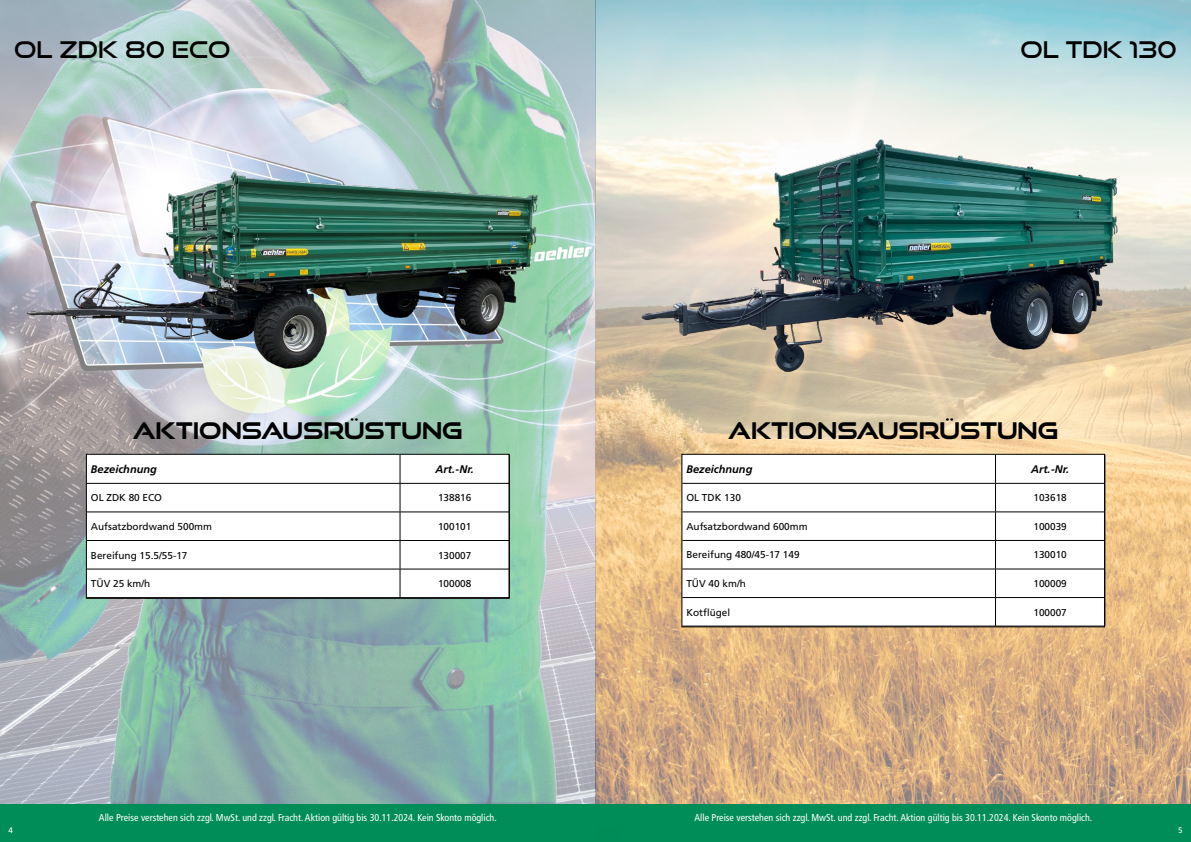
<style>
.page{position:relative;width:1191px;height:842px;background:#fff}
.page>*{position:absolute;margin:0;border:0;box-sizing:border-box;transform-origin:0 0}
.t1{font:700 23px "Good Times Rg";color:#000}
.t2{font:23px "Good Times Rg";color:#000}
.t3{font:italic 700 11px "Frutiger LT Pro";color:#000}
.t4{font:condensed 10px "Frutiger LT Pro";color:#fff}
.t5{font:10px "Frutiger LT Pro";color:#000}
.t6{font:8px "Frutiger LT Pro";color:#fff}
</style>
<div class="page">
<img style="left:595px;top:0;width:596px;height:804px">
<div style="left:587px;top:804px;width:604px;height:38px;background:#008d58"></div>
<img style="left:0;top:0;width:595px;height:804px">
<div style="left:0;top:804px;width:595px;height:38px;background:#008d58"></div>
<div style="left:86px;top:454px;width:423px;height:144px;background:#fff"></div>
<hr style="left:87px;top:483px;width:313px;height:1px;background:#000">
<hr style="left:400px;top:483px;width:109px;height:1px;background:#000">
<hr style="left:87px;top:512px;width:313px;height:1px;background:#000">
<hr style="left:400px;top:512px;width:109px;height:1px;background:#000">
<hr style="left:87px;top:540px;width:313px;height:1px;background:#000">
<hr style="left:400px;top:540px;width:109px;height:1px;background:#000">
<hr style="left:87px;top:569px;width:313px;height:1px;background:#000">
<hr style="left:400px;top:569px;width:109px;height:1px;background:#000">
<svg style="left:400px;top:456px;width:1px;height:141px"></svg>
<svg style="left:509px;top:455px;width:1px;height:142px"></svg>
<div style="left:86px;top:454px;width:423px;height:145px;border:1px solid #000"></div>
<img style="left:11px;top:66px;width:573px;height:308px">
<div style="left:682px;top:454px;width:422px;height:173px;background:#fff"></div>
<hr style="left:682px;top:483px;width:313px;height:1px;background:#000">
<hr style="left:995px;top:483px;width:110px;height:1px;background:#000">
<hr style="left:682px;top:512px;width:313px;height:1px;background:#000">
<hr style="left:995px;top:512px;width:110px;height:1px;background:#000">
<hr style="left:682px;top:540px;width:313px;height:1px;background:#000">
<hr style="left:995px;top:540px;width:110px;height:1px;background:#000">
<hr style="left:682px;top:569px;width:313px;height:1px;background:#000">
<hr style="left:995px;top:569px;width:110px;height:1px;background:#000">
<hr style="left:682px;top:597px;width:313px;height:1px;background:#000">
<hr style="left:995px;top:597px;width:110px;height:1px;background:#000">
<svg style="left:995px;top:456px;width:1px;height:169px"></svg>
<div style="left:681px;top:454px;width:424px;height:173px;border:1px solid #000"></div>
<img style="left:635px;top:48px;width:517px;height:388px">
<p class="t2" style="left:14px;top:36px;width:218px">OL ZDK 80 ECO</p>
<p class="t2" style="left:1020px;top:36px;width:158px">OL TDK 130</p>
<p class="t1" style="left:133px;top:417px;width:331px">AKTIONSAUSRÜSTUNG</p>
<p class="t1" style="left:728px;top:417px;width:331px">AKTIONSAUSRÜSTUNG</p>
<p class="t3" style="left:91px;top:463px;width:67px">Bezeichnung</p>
<p class="t3" style="left:435px;top:463px;width:40px">Art.-Nr.</p>
<p class="t5" style="left:91px;top:492px;width:73px">OL ZDK 80 ECO</p>
<p class="t5" style="left:438px;top:492px;width:35px">138816</p>
<p class="t5" style="left:91px;top:521px;width:123px">Aufsatzbordwand 500mm</p>
<p class="t5" style="left:438px;top:521px;width:35px">100101</p>
<p class="t5" style="left:91px;top:549px;width:98px">Bereifung 15.5/55-17</p>
<p class="t5" style="left:438px;top:549px;width:35px">130007</p>
<p class="t5" style="left:91px;top:578px;width:61px">TÜV 25 km/h</p>
<p class="t5" style="left:438px;top:578px;width:35px">100008</p>
<p class="t6" style="left:9px;top:826px;width:6px">4</p>
<p class="t4" style="left:99px;top:811px;width:399px">Alle Preise verstehen sich zzgl. MwSt. und zzgl. Fracht. Aktion gültig bis 30.11.2024. Kein Skonto möglich.</p>
<p class="t3" style="left:686px;top:463px;width:67px">Bezeichnung</p>
<p class="t3" style="left:1031px;top:463px;width:40px">Art.-Nr.</p>
<p class="t5" style="left:686px;top:492px;width:56px">OL TDK 130</p>
<p class="t5" style="left:1033px;top:492px;width:35px">103618</p>
<p class="t5" style="left:686px;top:521px;width:123px">Aufsatzbordwand 600mm</p>
<p class="t5" style="left:1033px;top:521px;width:35px">100039</p>
<p class="t5" style="left:686px;top:549px;width:115px">Bereifung 480/45-17 149</p>
<p class="t5" style="left:1033px;top:549px;width:35px">130010</p>
<p class="t5" style="left:686px;top:578px;width:61px">TÜV 40 km/h</p>
<p class="t5" style="left:1033px;top:578px;width:35px">100009</p>
<p class="t5" style="left:686px;top:606px;width:45px">Kotflügel</p>
<p class="t5" style="left:1033px;top:606px;width:35px">100007</p>
<p class="t4" style="left:694px;top:811px;width:399px">Alle Preise verstehen sich zzgl. MwSt. und zzgl. Fracht. Aktion gültig bis 30.11.2024. Kein Skonto möglich.</p>
<p class="t6" style="left:1178px;top:826px;width:6px">5</p>
</div>
